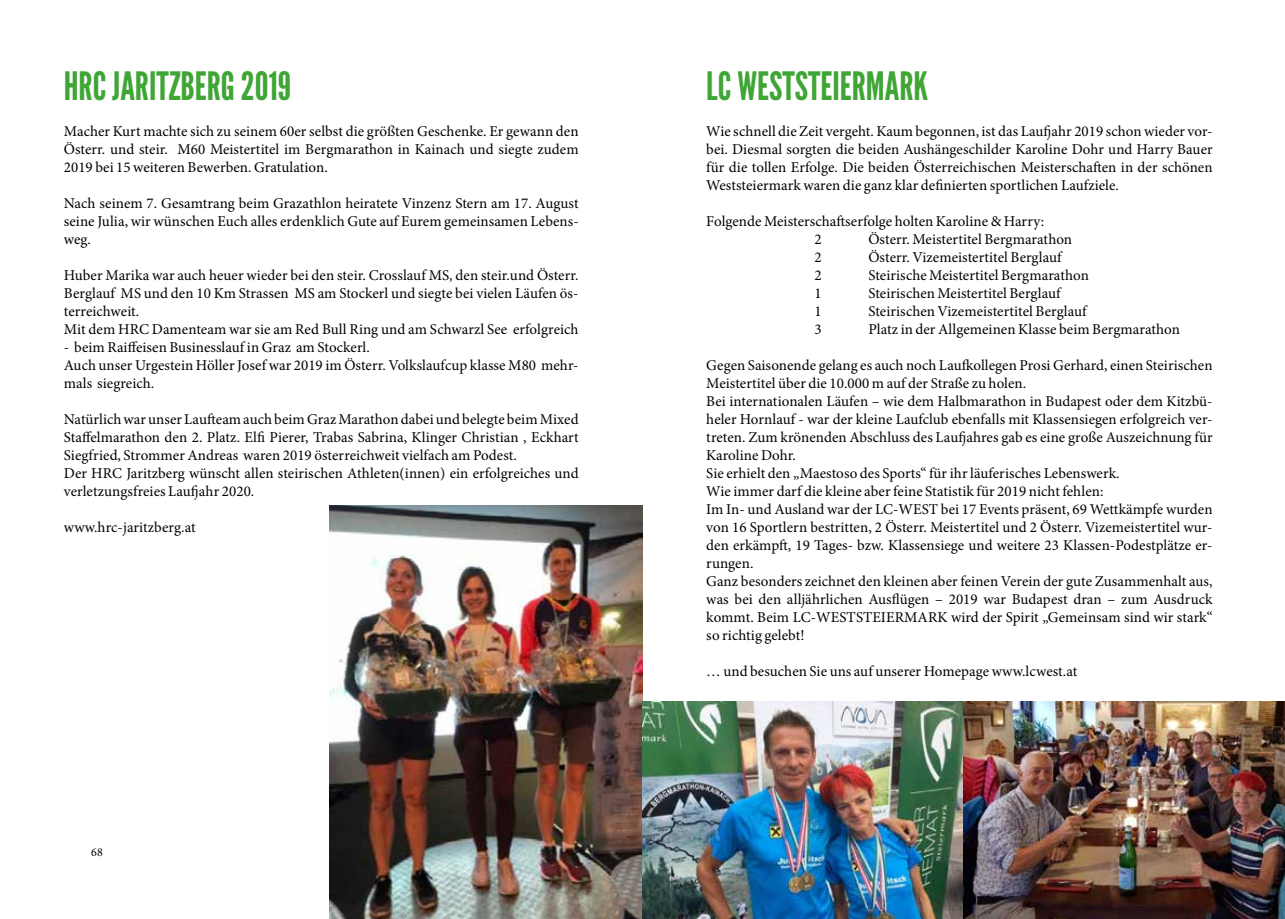
<style>
.page{position:relative;width:1285px;height:919px;background:#fff}
.page>*{position:absolute;margin:0;border:0;box-sizing:border-box;transform-origin:0 0}
.t1{font:39px "League Gothic";color:#3fa535}
.t2{font:15px/18px "Minion Pro";letter-spacing:.005em;color:#000}
.t3{font:12px "Minion Pro";color:#000}
</style>
<div class="page">
<img style="left:330px;top:505px;width:312px;height:413px">
<img style="left:642px;top:701px;width:642px;height:217px">
<h1 class="t1" style="left:64px;top:63px;width:229px">HRC JARITZBERG 2019</h1>
<p class="t2" style="left:64px;top:122px;width:516px;text-align:justify">Macher Kurt machte sich zu seinem 60er selbst die größten Geschenke. Er gewann den Österr. und steir. M60 Meistertitel im Bergmarathon in Kainach und siegte zudem 2019 bei 15 weiteren Bewerben. Gratulation.</p>
<p class="t2" style="left:64px;top:194px;width:516px;text-align:justify">Nach seinem 7. Gesamtrang beim Grazathlon heiratete Vinzenz Stern am 17. August seine Julia, wir wünschen Euch alles erdenklich Gute auf Eurem gemeinsamen Lebens&shy;weg.</p>
<p class="t2" style="left:64px;top:266px;width:516px">Huber Marika war auch heuer wieder bei den steir. Crosslauf MS, den steir.und Österr.<br>Berglauf MS und den 10 Km Strassen MS am Stockerl und siegte bei vielen Läufen ös&shy;terreichweit.<br>Mit dem HRC Damenteam war sie am Red Bull Ring und am Schwarzl See erfolgreich</p>
<p class="t2" style="left:64px;top:338px;width:516px">- beim Raiffeisen Businesslauf in Graz am Stockerl.<br>Auch unser Urgestein Höller Josef war 2019 im Österr. Volkslaufcup klasse M80 mehr&shy;mals siegreich.</p>
<p class="t2" style="left:64px;top:410px;width:516px">Natürlich war unser Laufteam auch beim Graz Marathon dabei und belegte beim Mixed Staffelmarathon den 2. Platz. Elfi Pierer, Trabas Sabrina, Klinger Christian , Eckhart Siegfried, Strommer Andreas waren 2019 österreichweit vielfach am Podest.<br>Der HRC Jaritzberg wünscht allen steirischen Athleten(innen) ein erfolgreiches und verletzungsfreies Laufjahr 2020.</p>
<p class="t2" style="left:64px;top:518px;width:133px">www.hrc-jaritzberg.at</p>
<p class="t3" style="left:91px;top:844px;width:13px">68</p>
<h1 class="t1" style="left:706px;top:63px;width:223px">LC WESTSTEIERMARK</h1>
<p class="t2" style="left:706px;top:122px;width:508px;text-align:justify">Wie schnell die Zeit vergeht. Kaum begonnen, ist das Laufjahr 2019 schon wieder vor&shy;bei. Diesmal sorgten die beiden Aushängeschilder Karoline Dohr und Harry Bauer für die tollen Erfolge. Die beiden Österreichischen Meisterschaften in der schönen Weststeiermark waren die ganz klar definierten sportlichen Laufziele.</p>
<p class="t2" style="left:814px;top:212px;width:231px;text-indent:-108px">Folgende Meisterschaftserfolge holten Karoline &amp; Harry:<br>2</p>
<p class="t2" style="left:868px;top:230px;width:205px">Österr. Meistertitel Bergmarathon</p>
<p class="t2" style="left:814px;top:248px;width:9px">2</p>
<p class="t2" style="left:868px;top:248px;width:195px">Österr. Vizemeistertitel Berglauf</p>
<p class="t2" style="left:814px;top:266px;width:9px">2</p>
<p class="t2" style="left:868px;top:266px;width:222px">Steirische Meistertitel Bergmarathon</p>
<p class="t2" style="left:814px;top:284px;width:9px">1</p>
<p class="t2" style="left:868px;top:284px;width:194px">Steirischen Meistertitel Berglauf</p>
<p class="t2" style="left:814px;top:302px;width:9px">1</p>
<p class="t2" style="left:868px;top:302px;width:220px">Steirischen Vizemeistertitel Berglauf</p>
<p class="t2" style="left:814px;top:320px;width:9px">3</p>
<p class="t2" style="left:868px;top:320px;width:313px">Platz in der Allgemeinen Klasse beim Bergmarathon</p>
<p class="t2" style="left:706px;top:356px;width:508px">Gegen Saisonende gelang es auch noch Laufkollegen Prosi Gerhard, einen Steirischen Meistertitel über die 10.000 m auf der Straße zu holen.<br>Bei internationalen Läufen – wie dem Halbmarathon in Budapest oder dem Kitzbü&shy;heler Hornlauf - war der kleine Laufclub ebenfalls mit Klassensiegen erfolgreich ver&shy;treten. Zum krönenden Abschluss des Laufjahres gab es eine große Auszeichnung für Karoline Dohr.<br>Sie erhielt den „Maestoso des Sports“ für ihr läuferisches Lebenswerk.<br>Wie immer darf die kleine aber feine Statistik für 2019 nicht fehlen:<br>Im In- und Ausland war der LC-WEST bei 17 Events präsent, 69 Wettkämpfe wurden von 16 Sportlern bestritten, 2 Österr. Meistertitel und 2 Österr. Vizemeistertitel wur&shy;den erkämpft, 19 Tages- bzw. Klassensiege und weitere 23 Klassen-Podestplätze er&shy;rungen.<br>Ganz besonders zeichnet den kleinen aber feinen Verein der gute Zusammenhalt aus, was bei den alljährlichen Ausflügen – 2019 war Budapest dran – zum Ausdruck kommt. Beim LC-WESTSTEIERMARK wird der Spirit „Gemeinsam sind wir stark“ so richtig gelebt!</p>
<p class="t2" style="left:706px;top:662px;width:372px">… und besuchen Sie uns auf unserer Homepage www.lcwest.at</p>
</div>
